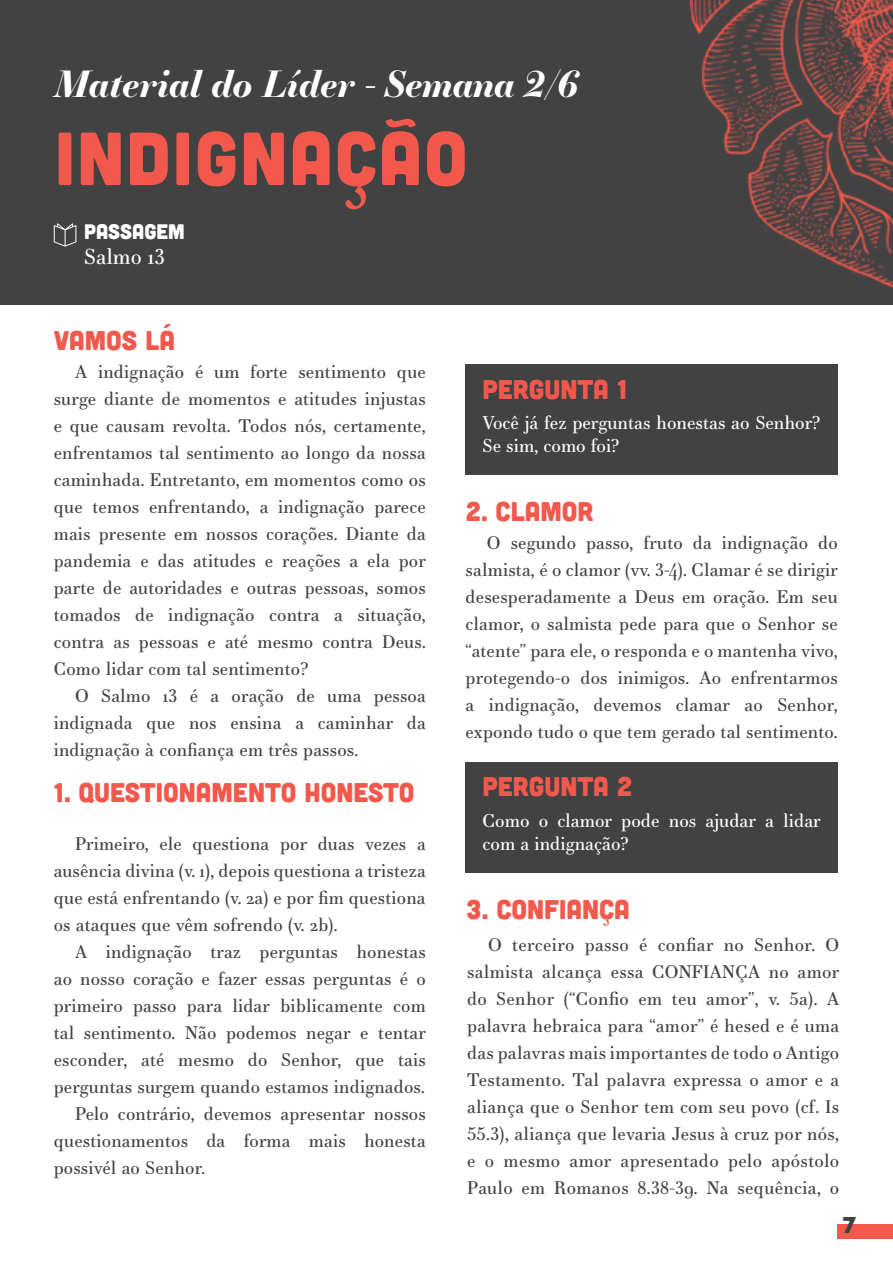
<style>
.page{position:relative;width:893px;height:1263px;background:#fff}
.page>*{position:absolute;margin:0;border:0;box-sizing:border-box;transform-origin:0 0}
.t1{font:75px "Cubano";letter-spacing:.025em;color:#f2594c}
.t2{font:italic 700 36px "Essonnes Display";color:#fff}
.t3{font:27px "Cubano";color:#f2594c}
.t4{font:22.95px "Cubano";color:#434243}
.t5{font:21px "Cubano";color:#fff}
.t6{font:21px "Essonnes Text";color:#fff}
.t7{font:18px/22.5px "Essonnes Text";color:#fff}
.t8{font:17.7px/27px "Essonnes Text";letter-spacing:.01em;color:#434243;text-align:justify}
</style>
<div class="page">
<div style="left:0;top:0;width:893px;height:305px;background:#434243"></div>
<div style="left:466px;top:365px;width:372px;height:110px;background:#434243"></div>
<div style="left:466px;top:762px;width:372px;height:111px;background:#434243"></div>
<svg style="left:345px;top:179px;width:21px;height:30px"></svg>
<img style="left:691px;top:0;width:202px;height:288px">
<div style="left:838px;top:1224px;width:55px;height:14px;background:#f2594c"></div>
<svg style="left:54px;top:223px;width:22px;height:24px"></svg>
<svg style="left:603px;top:917px;width:6px;height:9px"></svg>
<h2 class="t2" style="left:55px;top:57px;width:525px">Material do Líder - Semana 2/6</h2>
<h1 class="t1" style="left:55px;top:110px;width:414px">INDIGNACÃO</h1>
<p class="t5" style="left:84px;top:218px;width:102px">PASSAGEM</p>
<p class="t6" style="left:84px;top:241px;width:82px">Salmo 13</p>
<h3 class="t3" style="left:54px;top:323px;width:123px">VAMOS LÁ</h3>
<p class="t8" style="left:54px;top:358px;width:374px;text-indent:21px">A indignação é um forte sentimento que surge diante de momentos e atitudes injustas e que causam revolta. Todos nós, certamente, enfrentamos tal sentimento ao longo da nossa caminhada. Entretanto, em momentos como os que temos enfrentando, a indignação parece mais presente em nossos corações. Diante da pandemia e das atitudes e reações a ela por parte de autoridades e outras pessoas, somos tomados de indignação contra a situação, contra as pessoas e até mesmo contra Deus.<br>Como lidar com tal sentimento?</p>
<p class="t8" style="left:54px;top:682px;width:374px;text-indent:21px">O Salmo 13 é a oração de uma pessoa indignada que nos ensina a caminhar da indignação à confiança em três passos.</p>
<h3 class="t3" style="left:54px;top:775px;width:362px">1. QUESTIONAMENTO HONESTO</h3>
<p class="t8" style="left:54px;top:830px;width:373px;text-indent:21px">Primeiro, ele questiona por duas vezes a ausência divina (v. 1), depois questiona a tristeza que está enfrentando (v. 2a) e por fim questiona os ataques que vêm sofrendo (v. 2b).</p>
<p class="t8" style="left:75px;top:938px;width:352px">A indignação traz perguntas honestas</p>
<p class="t8" style="left:54px;top:965px;width:373px">ao nosso coração e fazer essas perguntas é o</p>
<p class="t8" style="left:54px;top:992px;width:374px">primeiro passo para lidar biblicamente com</p>
<p class="t8" style="left:54px;top:1019px;width:374px">tal sentimento. Não podemos negar e tentar</p>
<p class="t8" style="left:54px;top:1046px;width:374px">esconder, até mesmo do Senhor, que tais</p>
<p class="t8" style="left:54px;top:1073px;width:373px">perguntas surgem quando estamos indignados.</p>
<p class="t8" style="left:75px;top:1100px;width:352px">Pelo contrário, devemos apresentar nossos</p>
<p class="t8" style="left:54px;top:1127px;width:373px">questionamentos da forma mais honesta</p>
<p class="t8" style="left:54px;top:1154px;width:153px">possivél ao Senhor.</p>
<h3 class="t3" style="left:483px;top:372px;width:146px">PERGUNTA 1</h3>
<p class="t7" style="left:483px;top:411px;width:340px">Você já fez perguntas honestas ao Senhor?<br>Se sim, como foi?</p>
<h3 class="t3" style="left:466px;top:494px;width:129px">2. CLAMOR</h3>
<p class="t8" style="left:466px;top:529px;width:374px;text-indent:21px">O segundo passo, fruto da indignação do salmista, é o clamor (vv. 3-4). Clamar é se dirigir desesperadamente a Deus em oração. Em seu clamor, o salmista pede para que o Senhor se “atente” para ele, o responda e o mantenha vivo, protegendo-o dos inimigos. Ao enfrentarmos a indignação, devemos clamar ao Senhor, expondo tudo o que tem gerado tal sentimento.</p>
<h3 class="t3" style="left:483px;top:769px;width:151px">PERGUNTA 2</h3>
<p class="t7" style="left:483px;top:809px;width:340px">Como o clamor pode nos ajudar a lidar com a indignação?</p>
<h3 class="t3" style="left:466px;top:892px;width:165px">3. CONFIANCA</h3>
<p class="t8" style="left:467px;top:931px;width:374px;text-indent:21px">O terceiro passo é confiar no Senhor. O salmista alcança essa CONFIANÇA no amor do Senhor (“Confio em teu amor”, v. 5a). A palavra hebraica para “amor” é hesed e é uma das palavras mais importantes de todo o Antigo Testamento. Tal palavra expressa o amor e a aliança que o Senhor tem com seu povo (cf. Is 55.3), aliança que levaria Jesus à cruz por nós, e o mesmo amor apresentado pelo apóstolo Paulo em Romanos 8.38-39. Na sequência, o</p>
<p class="t4" style="left:843px;top:1210px;width:15px">7</p>
</div>
